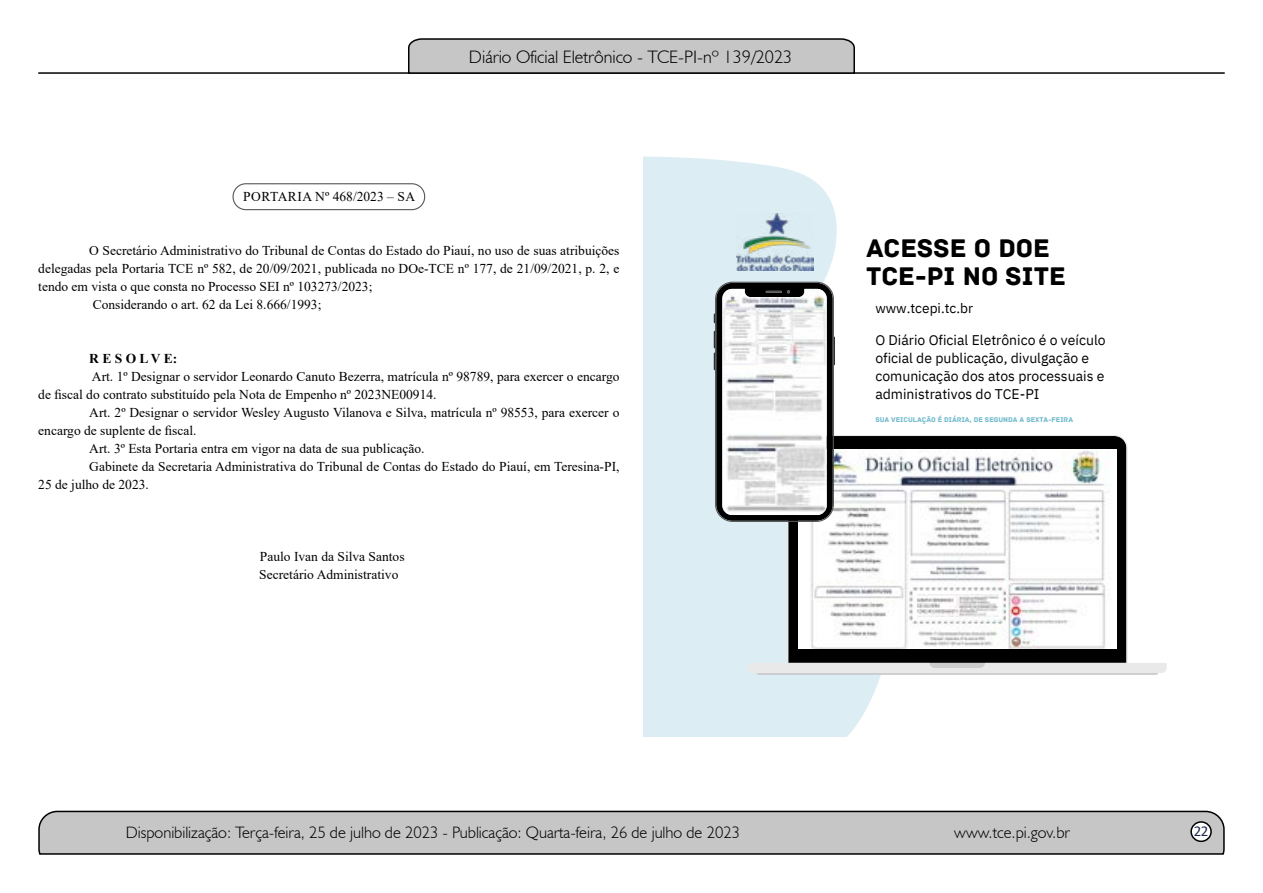
<style>
.page{position:relative;width:1263px;height:893px;background:#fff}
.page>*{position:absolute;margin:0;border:0;box-sizing:border-box;transform-origin:0 0}
.t1{font:26.85px/28px "Archive";color:#000}
.t2{font:300 18px "Humanist 521 BT";color:#000}
.t3{font:300 16.5px "Humanist 521 BT";color:#000}
.t4{font:15px "Calibri";color:#212d4c}
.t5{font:13.95px/17.7px "IBM Plex Sans";color:#000}
.t6{font:13.65px "IBM Plex Sans";color:#000}
.t7{font:13.5px/18px "Times New Roman";color:#000}
.t8{font:700 13.5px "Times New Roman";color:#000}
.t9{font:7.2px "Archive";color:#72bbce}
</style>
<div class="page">
<svg style="left:38px;top:810px;width:1187px;height:45px;background:#b9b9b9"></svg>
<div style="left:1191px;top:822px;width:20px;height:19px;background:#fff;border-radius:50%"></div>
<div style="left:1190px;top:821px;width:22px;height:21px;border:2px solid #000;border-radius:50%"></div>
<hr style="left:38px;top:72px;width:1187px;height:2px;background:#000">
<svg style="left:407px;top:38px;width:449px;height:36px;background:#b4b4b4"></svg>
<div style="left:232px;top:183px;width:193px;height:27px;border:1px solid #575756;border-radius:13px"></div>
<svg style="left:643px;top:156px;width:238px;height:580px;fill:#dceef3"></svg>
<svg style="left:748px;top:435px;width:418px;height:238px"></svg>
<svg style="left:757px;top:663px;width:401px;height:12px;background:#e2e3e3"></svg>
<img style="left:798px;top:449px;width:318px;height:199px">
<img style="left:917px;top:595px;width:81px;height:21px">
<svg style="left:714px;top:282px;width:121px;height:240px"></svg>
<img style="left:763px;top:346px;width:23px;height:7px">
<img style="left:736px;top:213px;width:77px;height:58px">
<p class="t7" style="left:243px;top:187px;width:174px">PORTARIA Nº 468/2023 – SA</p>
<h2 class="t2" style="left:469px;top:46px;width:325px">Diário Oficial Eletrônico - TCE-PI-nº 139/2023</h2>
<p class="t7" style="left:89px;top:241px;width:532px">O Secretário Administrativo do Tribunal de Contas do Estado do Piauí, no uso de suas atribuições</p>
<p class="t7" style="left:38px;top:259px;width:583px">delegadas pela Portaria TCE nº 582, de 20/09/2021, publicada no DOe-TCE nº 177, de 21/09/2021, p. 2, e</p>
<p class="t7" style="left:38px;top:277px;width:336px">tendo em vista o que consta no Processo SEI nº 103273/2023;</p>
<p class="t7" style="left:93px;top:295px;width:230px">Considerando o art. 62 da Lei 8.666/1993;</p>
<p class="t8" style="left:89px;top:349px;width:90px">R E S O L V E:</p>
<p class="t7" style="left:38px;top:367px;width:583px;text-indent:54px">Art. 1º Designar o servidor Leonardo Canuto Bezerra, matrícula nº 98789, para exercer o encargo de fiscal do contrato substituído pela Nota de Empenho nº 2023NE00914.</p>
<p class="t7" style="left:89px;top:403px;width:532px">Art. 2º Designar o servidor Wesley Augusto Vilanova e Silva, matrícula nº 98553, para exercer o</p>
<p class="t7" style="left:38px;top:421px;width:160px">encargo de suplente de fiscal.</p>
<p class="t7" style="left:89px;top:439px;width:337px">Art. 3º Esta Portaria entra em vigor na data de sua publicação.</p>
<p class="t7" style="left:89px;top:457px;width:532px">Gabinete da Secretaria Administrativa do Tribunal de Contas do Estado do Piauí, em Teresina-PI,</p>
<p class="t7" style="left:38px;top:475px;width:112px">25 de julho de 2023.</p>
<p class="t7" style="left:259px;top:547px;width:147px">Paulo Ivan da Silva Santos<br>Secretário Administrativo</p>
<h1 class="t1" style="left:866px;top:234px;width:201px">ACESSE O DOE<br>TCE-PI NO SITE</h1>
<p class="t6" style="left:875px;top:298px;width:99px">www.tcepi.tc.br</p>
<p class="t5" style="left:875px;top:330px;width:232px">O Diário Oficial Eletrônico é o veículo oficial de publicação, divulgação e comunicação dos atos processuais e administrativos do TCE-PI</p>
<p class="t9" style="left:875px;top:416px;width:199px">SUA VEICULAÇÃO É DIÁRIA, DE SEGUNDA A SEXTA-FEIRA</p>
<p class="t3" style="left:126px;top:822px;width:616px">Disponibilização: Terça-feira, 25 de julho de 2023 - Publicação: Quarta-feira, 26 de julho de 2023</p>
<p class="t3" style="left:954px;top:822px;width:117px">www.tce.pi.gov.br</p>
<p class="t4" style="left:1194px;top:821px;width:16px">22</p>
</div>
